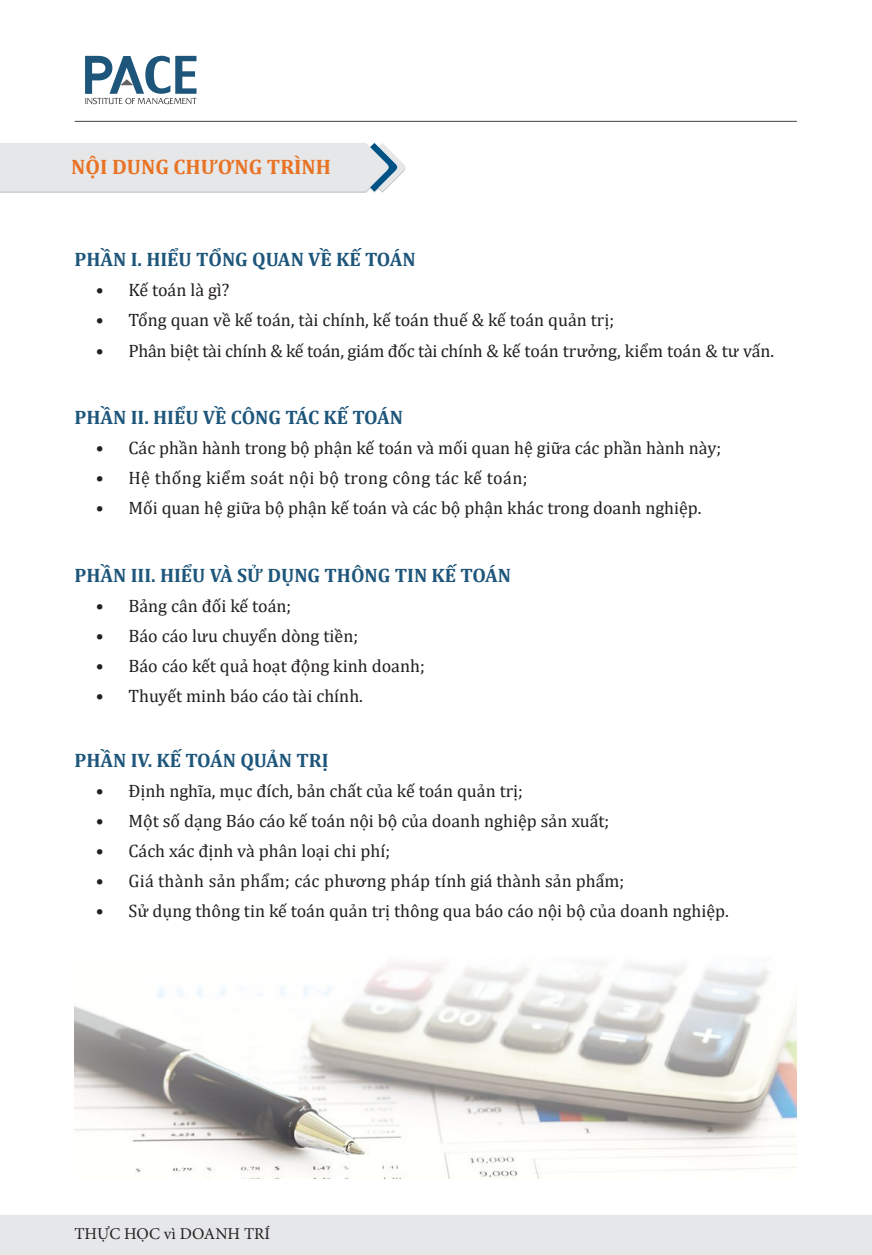
<style>
.page{position:relative;width:872px;height:1255px;background:#fff}
.page>*{position:absolute;margin:0;border:0;box-sizing:border-box;transform-origin:0 0}
.t1{font:700 21px "Cambria";color:#e97324}
.t2{font:700 19.5px "Cambria";color:#1e567b}
.t3{font:18px "Cambria";color:#231f20}
.t4{font:18px "Cambria";letter-spacing:.025em;color:#231f20}
.Normal__Web{font:16.5px "Minion Pro";color:#231f20}
</style>
<div class="page">
<hr style="left:75px;top:121px;width:722px;height:1px;background:#4b4c4d">
<svg style="left:85px;top:56px;width:111px;height:48px"></svg>
<div style="left:0;top:1215px;width:872px;height:39px;background:#e6e7e9"></div>
<img style="left:74px;top:963px;width:722px;height:215px">
<svg style="left:0;top:143px;width:406px;height:50px;background:#e1e3e6"></svg>
<p class="t1" style="left:71px;top:152px;width:261px">NỘI DUNG CHƯƠNG TRÌNH</p>
<p class="t2" style="left:74px;top:246px;width:343px">PHẦN I. HIỂU TỔNG QUAN VỀ KẾ TOÁN</p>
<p class="t3" style="left:96px;top:279px;width:135px">• Kế toán là gì?</p>
<p class="t3" style="left:96px;top:310px;width:520px">• Tổng quan về kế toán, tài chính, kế toán thuế &amp; kế toán quản trị;</p>
<p class="t3" style="left:96px;top:340px;width:680px">• Phân biệt tài chính &amp; kế toán, giám đốc tài chính &amp; kế toán trưởng, kiểm toán &amp; tư vấn.</p>
<p class="t2" style="left:74px;top:403px;width:330px">PHẦN II. HIỂU VỀ CÔNG TÁC KẾ TOÁN</p>
<p class="t3" style="left:96px;top:437px;width:627px">• Các phần hành trong bộ phận kế toán và mối quan hệ giữa các phần hành này;</p>
<p class="t4" style="left:96px;top:467px;width:433px">• Hệ thống kiểm soát nội bộ trong công tác kế toán;</p>
<p class="t3" style="left:96px;top:497px;width:607px">• Mối quan hệ giữa bộ phận kế toán và các bộ phận khác trong doanh nghiệp.</p>
<p class="t2" style="left:74px;top:561px;width:438px">PHẦN III. HIỂU VÀ SỬ DỤNG THÔNG TIN KẾ TOÁN</p>
<p class="t3" style="left:96px;top:595px;width:197px">• Bảng cân đối kế toán;</p>
<p class="t3" style="left:96px;top:625px;width:264px">• Báo cáo lưu chuyển dòng tiền;</p>
<p class="t3" style="left:96px;top:655px;width:330px">• Báo cáo kết quả hoạt động kinh doanh;</p>
<p class="t3" style="left:96px;top:685px;width:269px">• Thuyết minh báo cáo tài chính.</p>
<p class="t2" style="left:74px;top:746px;width:256px">PHẦN IV. KẾ TOÁN QUẢN TRỊ</p>
<p class="t3" style="left:96px;top:780px;width:429px">• Định nghĩa, mục đích, bản chất của kế toán quản trị;</p>
<p class="t3" style="left:96px;top:810px;width:515px">• Một số dạng Báo cáo kế toán nội bộ của doanh nghiệp sản xuất;</p>
<p class="t3" style="left:96px;top:840px;width:296px">• Cách xác định và phân loại chi phí;</p>
<p class="t3" style="left:96px;top:870px;width:530px">• Giá thành sản phẩm; các phương pháp tính giá thành sản phẩm;</p>
<p class="t3" style="left:96px;top:900px;width:634px">• Sử dụng thông tin kế toán quản trị thông qua báo cáo nội bộ của doanh nghiệp.</p>
<p class="Normal__Web" style="left:74px;top:1222px;width:197px">THỰC HỌC vì DOANH TRÍ</p>
</div>
